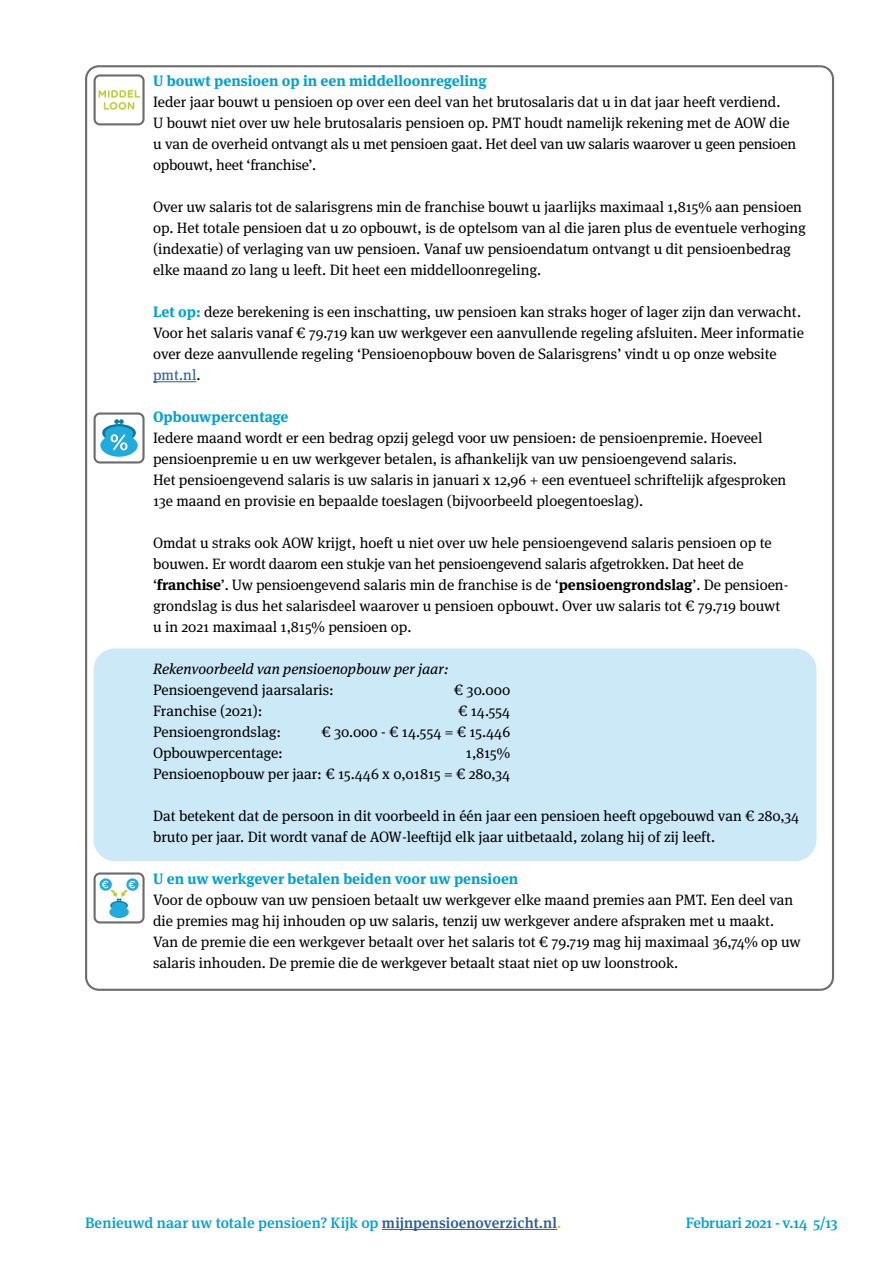
<style>
.page{position:relative;width:893px;height:1263px;background:#fff}
.page>*{position:absolute;margin:0;border:0;box-sizing:border-box;transform-origin:0 0}
.t1{font:15px/21px "Meta Serif OT";color:#000}
.t2{font:700 15px "Meta Serif OT";color:#00a1d4}
.t3{font:500 15px "Meta Serif OT";color:#00a1d4}
.t4{font:italic 15px "Meta Serif OT";color:#000}
.s1{font-weight:700;color:#00a1d4}
.s2{color:#275b9b}
.s3{font-weight:700}
.s4{color:#c8d200}
</style>
<div class="page">
<div style="left:94px;top:648px;width:722px;height:213px;background:#cbe9f7;border-radius:21px"></div>
<hr style="left:382px;top:1229px;width:175px;height:1px;background:#275b9b">
<svg style="left:94px;top:412px;width:51px;height:51px"></svg>
<svg style="left:94px;top:74px;width:51px;height:51px"></svg>
<hr style="left:153px;top:381px;width:43px;height:1px;background:#275b9b">
<svg style="left:94px;top:872px;width:51px;height:51px"></svg>
<p class="t2" style="left:153px;top:72px;width:335px">U bouwt pensioen op in een middelloonregeling</p>
<p class="t1" style="left:153px;top:92px;width:644px">Ieder jaar bouwt u pensioen op over een deel van het brutosalaris dat u in dat jaar heeft verdiend.<br>U bouwt niet over uw hele brutosalaris pensioen op. PMT houdt namelijk rekening met de AOW die u van de overheid ontvangt als u met pensioen gaat. Het deel van uw salaris waarover u geen pensioen opbouwt, heet ‘franchise’.</p>
<p class="t1" style="left:153px;top:197px;width:654px">Over uw salaris tot de salarisgrens min de franchise bouwt u jaarlijks maximaal 1,815% aan pensioen op. Het totale pensioen dat u zo opbouwt, is de optelsom van al die jaren plus de eventuele verhoging (indexatie) of verlaging van uw pensioen. Vanaf uw pensioendatum ontvangt u dit pensioenbedrag elke maand zo lang u leeft. Dit heet een middelloonregeling.</p>
<p class="t1" style="left:153px;top:302px;width:649px"><span class="s1">Let op:</span> deze berekening is een inschatting, uw pensioen kan straks hoger of lager zijn dan verwacht.</p>
<p class="t1" style="left:153px;top:323px;width:652px">Voor het salaris vanaf € 79.719 kan uw werkgever een aanvullende regeling afsluiten. Meer informatie over deze aanvullende regeling ‘Pensioenopbouw boven de Salarisgrens’ vindt u op onze website <span class="s2">pmt.nl</span>.</p>
<p class="t2" style="left:153px;top:408px;width:137px">Opbouwpercentage</p>
<p class="t1" style="left:153px;top:428px;width:635px">Iedere maand wordt er een bedrag opzij gelegd voor uw pensioen: de pensioenpremie. Hoeveel pensioenpremie u en uw werkgever betalen, is afhankelijk van uw pensioengevend salaris.<br>Het pensioengevend salaris is uw salaris in januari x 12,96 + een eventueel schriftelijk afgesproken 13e maand en provisie en bepaalde toeslagen (bijvoorbeeld ploegentoeslag).</p>
<p class="t1" style="left:153px;top:533px;width:637px">Omdat u straks ook AOW krijgt, hoeft u niet over uw hele pensioengevend salaris pensioen op te bouwen. Er wordt daarom een stukje van het pensioengevend salaris afgetrokken. Dat heet de ‘<span class="s3">franchise</span>’. Uw pensioengevend salaris min de franchise is de ‘<span class="s3">pensioengrondslag</span>’. De pensioen&shy;grondslag is dus het salarisdeel waarover u pensioen opbouwt. Over uw salaris tot € 79.719 bouwt u in 2021 maximaal 1,815% pensioen op.</p>
<p class="t4" style="left:153px;top:660px;width:297px">Rekenvoorbeeld van pensioenopbouw per jaar:</p>
<p class="t1" style="left:153px;top:680px;width:182px">Pensioengevend jaarsalaris:</p>
<p class="t1" style="left:454px;top:680px;width:58px">€ 30.000</p>
<p class="t1" style="left:153px;top:701px;width:111px">Franchise (2021):</p>
<p class="t1" style="left:458px;top:701px;width:54px">€ 14.554</p>
<p class="t1" style="left:153px;top:722px;width:130px">Pensioengrondslag:</p>
<p class="t1" style="left:322px;top:722px;width:190px">€ 30.000 - € 14.554 = € 15.446</p>
<p class="t1" style="left:153px;top:743px;width:131px">Opbouwpercentage:</p>
<p class="t1" style="left:466px;top:743px;width:46px">1,815%</p>
<p class="t1" style="left:153px;top:764px;width:359px">Pensioenopbouw per jaar: € 15.446 x 0,01815 = € 280,34</p>
<p class="t1" style="left:153px;top:806px;width:648px">Dat betekent dat de persoon in dit voorbeeld in één jaar een pensioen heeft opgebouwd van € 280,34 bruto per jaar. Dit wordt vanaf de AOW-leeftijd elk jaar uitbetaald, zolang hij of zij leeft.</p>
<p class="t2" style="left:153px;top:870px;width:367px">U en uw werkgever betalen beiden voor uw pensioen</p>
<p class="t1" style="left:153px;top:890px;width:642px">Voor de opbouw van uw pensioen betaalt uw werkgever elke maand premies aan PMT. Een deel van die premies mag hij inhouden op uw salaris, tenzij uw werkgever andere afspraken met u maakt.</p>
<p class="t1" style="left:153px;top:932px;width:649px">Van de premie die een werkgever betaalt over het salaris tot € 79.719 mag hij maximaal 36,74% op uw salaris inhouden. De premie die de werkgever betaalt staat niet op uw loonstrook.</p>
<p class="t3" style="left:85px;top:1214px;width:478px">Benieuwd naar uw totale pensioen? Kijk op <span class="s2">mijnpensioenoverzicht.nl</span><span class="s4">.</span></p>
<p class="t3" style="left:686px;top:1214px;width:153px">Februari 2021 - v.14 5/13</p>
</div>
